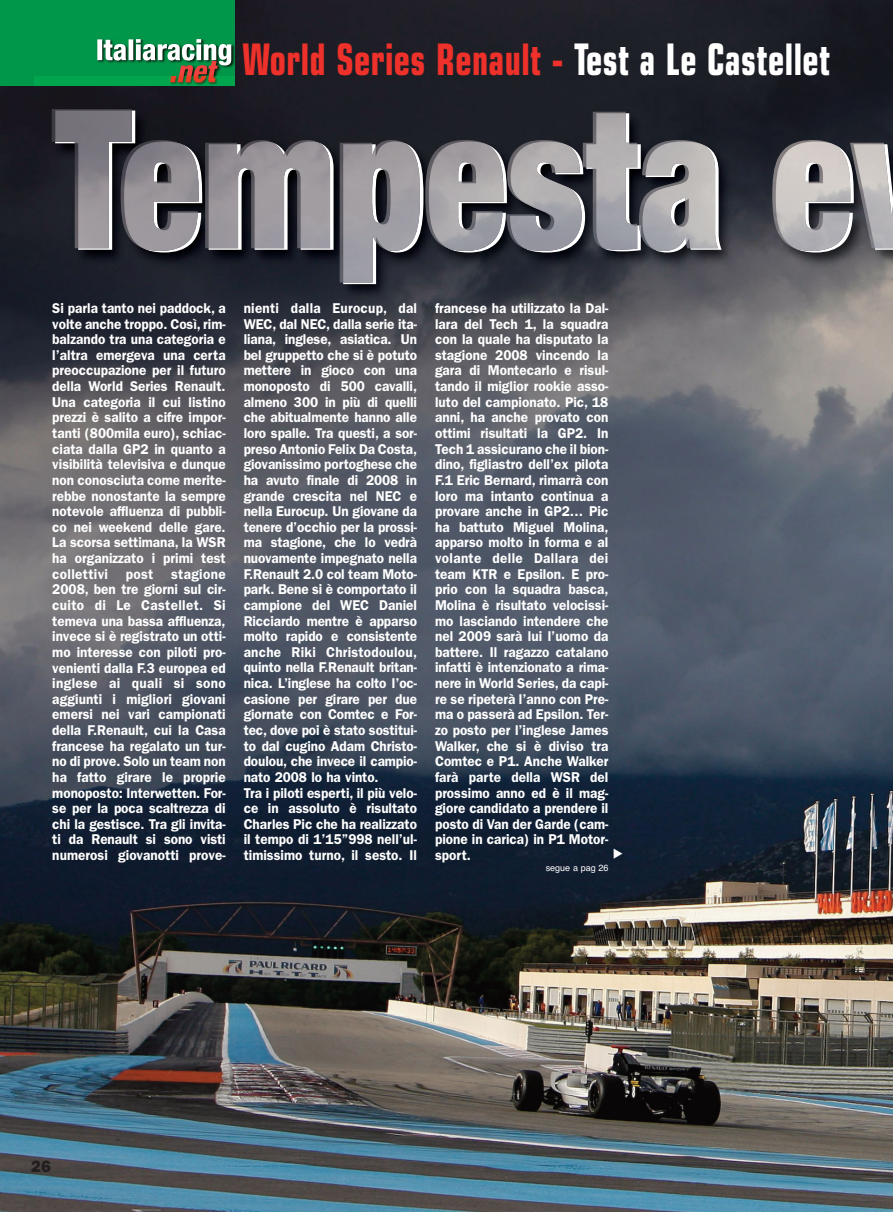
<style>
.page{position:relative;width:893px;height:1212px;background:#fff}
.page>*{position:absolute;margin:0;border:0;box-sizing:border-box;transform-origin:0 0}
.t1{font:900 condensed 195px "Helvetica Neue LT Std";color:#fff;scale:.87 1}
.t2{font:700 condensed 43.5px "Eurostile LT Std";letter-spacing:.015em;color:#ee312a;scale:.8 1}
.t3{font:16.5px "ITC Franklin Gothic Std Hvy";color:#231f20}
.t4{font:600 14.25px/15.6px "ITC Franklin Gothic Std";letter-spacing:-.005em;color:#fff;text-align:justify;scale:.95 1}
.t5{font:9px "Helvetica";color:#fff}
.s1{color:#fff}
</style>
<div class="page">
<img style="left:0;top:0;width:893px;height:1212px">
<div style="left:0;top:0;width:235px;height:85px;background:#00974a"></div>
<img style="left:97px;top:39px;width:134px;height:37px">
<img style="left:35px;top:76px;width:858px;height:9px">
<img style="left:55px;top:109px;width:838px;height:174px">
<svg style="left:614px;top:849px;width:8px;height:10px"></svg>
<h2 class="t2" style="left:242px;top:35px;width:736px">World Series Renault - <span class="s1">Test a Le Castellet</span></h2>
<h1 class="t1" style="left:56px;top:111px;width:920px">Tempesta e</h1>
<p class="t4" style="left:52px;top:302px;width:184px">Si parla tanto nei paddock, a volte anche troppo. Così, rim&shy;balzando tra una categoria e l’altra emergeva una certa preoccupazione per il futuro della World Series Renault.<br>Una categoria il cui listino prezzi è salito a cifre impor&shy;tanti (800mila euro), schiac&shy;ciata dalla GP2 in quanto a visibilità televisiva e dunque non conosciuta come merite&shy;rebbe nonostante la sempre notevole affluenza di pubbli&shy;co nei weekend delle gare.<br>La scorsa settimana, la WSR ha organizzato i primi test collettivi</p>
<p class="t4" style="left:244px;top:301px;width:184px;text-align:left">nienti dalla Eurocup, dal<br>WEC, dal NEC, dalla serie ita&shy;liana, inglese, asiatica. Un bel gruppetto che si è potuto mettere in gioco con una monoposto di 500 cavalli, almeno 300 in più di quelli che abitualmente hanno alle loro spalle. Tra questi, a sor&shy;preso Antonio Felix Da Costa, giovanissimo portoghese che ha avuto finale di 2008 in grande crescita nel NEC e nella Eurocup. Un giovane da tenere d’occhio per la prossi&shy;ma stagione, che lo vedrà nuovamente impegnato nella<br>F.Renault 2.0 col team Moto&shy;park. Bene si è comportato il campione del WEC Daniel<br>Ricciardo mentre è apparso molto rapido e consistente anche Riki Christodoulou, quinto nella F.Renault britan&shy;nica. L’inglese ha colto l’oc&shy;casione per girare per due giornate con Comtec e For&shy;tec, dove poi è stato sostitui&shy;to dal cugino Adam Christo&shy;doulou, che invece il campio&shy;nato 2008 lo ha vinto.<br>Tra i piloti esperti, il più velo&shy;ce in assoluto è risultato<br>Charles Pic che ha realizzato il tempo di 1’15”998 nell’ul&shy;timissimo turno, il sesto. Il</p>
<p class="t4" style="left:435px;top:301px;width:184px">francese ha utilizzato la Dal&shy;lara del Tech 1, la squadra con la quale ha disputato la stagione 2008 vincendo la gara di Montecarlo e risul&shy;tando il miglior rookie asso&shy;luto del campionato. Pic, 18 anni, ha anche provato con ottimi risultati la GP2. In Tech 1 assicurano che il bion&shy;dino, figliastro dell’ex pilota F.1 Eric Bernard, rimarrà con loro ma intanto continua a provare anche in GP2… Pic ha battuto Miguel Molina, apparso molto in forma e al volante delle Dallara dei team KTR e Epsilon. E pro&shy;prio con la squadra basca, Molina è risultato velocissi&shy;mo lasciando intendere che nel 2009 sarà lui l’uomo da battere. Il ragazzo catalano infatti è intenzionato a rima&shy;nere in World Series, da capi&shy;re se ripeterà l’anno con Pre&shy;ma o passerà ad Epsilon. Ter&shy;zo posto per l’inglese James Walker, che si è diviso tra Comtec e P1. Anche Walker farà parte della WSR del prossimo anno ed è il mag&shy;giore candidato a prendere il posto di Van der Garde (cam&shy;pione in carica) in P1 Motor&shy;sport.</p>
<p class="t5" style="left:546px;top:864px;width:64px">segue a pag 26</p>
<p class="t4" style="left:52px;top:567px;width:184px;text-indent:119px">stagione 2008, ben tre giorni sul cir&shy;cuito di Le Castellet. Si temeva una bassa affluenza, invece si è registrato un otti&shy;mo interesse con piloti pro&shy;venienti dalla F.3 europea ed inglese ai quali si sono aggiunti i migliori giovani emersi nei vari campionati della F.Renault, cui la Casa francese ha regalato un tur&shy;no di prove. Solo un team non ha fatto girare le proprie monoposto: Interwetten. For&shy;se per la poca scaltrezza di chi la gestisce. Tra gli invita&shy;ti da Renault si sono visti numerosi giovanotti prove-</p>
<p class="t4" style="left:126px;top:567px;width:30px">post</p>
<p class="t3" style="left:31px;top:1160px;width:21px">26</p>
</div>
